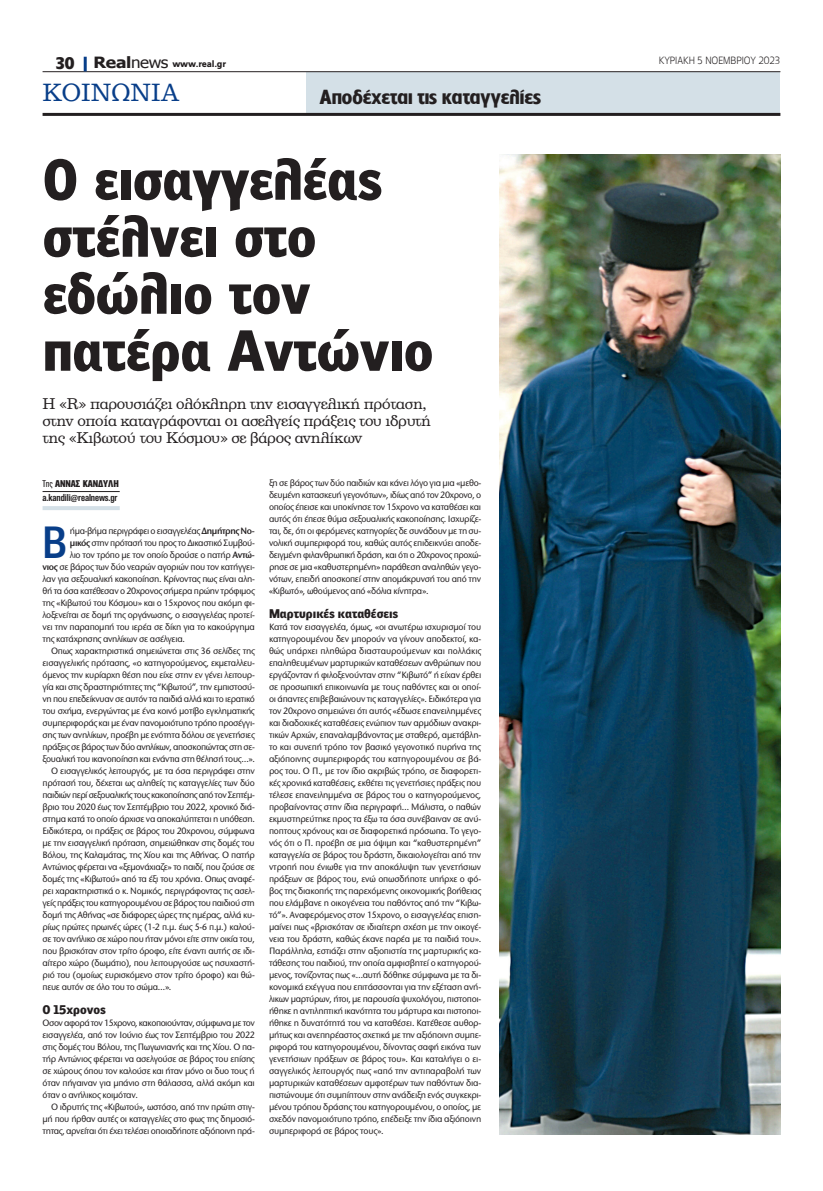
<style>
.page{position:relative;width:823px;height:1191px;background:#fff}
.page>*{position:absolute;margin:0;border:0;box-sizing:border-box;transform-origin:0 0}
.t1{font:900 55px/57px "PF Bell Gothic Text";letter-spacing:-.01em;color:#231f20;scale:.96 1}
.t2{font:500 42px "PF Lounge";color:#083e89;scale:.95 1}
.t3{font:24px "PF Clarendon";color:#083e89;scale:.96 1}
.t4{font:700 19px "PF Lounge";color:#231f20}
.t5{font:700 16px "PF Lounge";color:#231f20}
.t6{font:15px/17px "PF Clarendon";letter-spacing:-.02em;color:#231f20}
.t7{font:900 12px "PF Bell Gothic Text";letter-spacing:-.005em;color:#231f20}
.t8{font:300 10px "PF Lounge";letter-spacing:-.005em;color:#231f20;scale:.96 1}
.t9{font:700 10px "PF Akzidenz Text Cond";letter-spacing:-.01em;color:#231f20}
.t10{font:900 10px "PF Akzidenz Text Cond";letter-spacing:-.01em;color:#231f20}
.t11{font:500 9.6px/12px "Stone Sans ITC Hel";letter-spacing:-.035em;color:#231f20;text-align:justify;scale:.95 1}
.t12{font:900 9px "PF Catalog";letter-spacing:-.02em;color:#231f20;scale:.96 1}
.s1{font-family:"Tahoma";font-weight:700;font-size:15.5px}
.s2{font-family:"Tahoma";font-weight:400;font-size:15.5px}
.s3{font-weight:400}
.s4{font-weight:600}
</style>
<div class="page">
<div style="left:306px;top:72px;width:474px;height:41px;background:#d4e0e7"></div>
<hr style="left:43px;top:71px;width:737px;height:1px;background:#231f20">
<hr style="left:43px;top:113px;width:737px;height:3px;background:#231f20">
<hr style="left:84px;top:57px;width:3px;height:14px;background:#083e89">
<hr style="left:43px;top:491px;width:77px;height:1px;background:#231f20">
<hr style="left:43px;top:506px;width:77px;height:4px;background:#d4e0e7">
<img style="left:499px;top:154px;width:281px;height:980px">
<p class="t12" style="left:94px;top:59px;width:139px"><span class="s1">Real</span><span class="s2">news</span> www.real.gr</p>
<p class="t8" style="left:658px;top:55px;width:128px">κυριακη 5 νοεμβριου 2023</p>
<h3 class="t5" style="left:55px;top:54px;width:20px">30</h3>
<h3 class="t3" style="left:43px;top:80px;width:144px">κοινωνια</h3>
<h3 class="t4" style="left:319px;top:86px;width:223px">Αποδέχεται τις καταγγελίες</h3>
<h1 class="t1" style="left:43px;top:149px;width:408px">Ο εισαγγελέας στέλνει στο εδώλιο τον πατέρα Αντώνιο</h1>
<h3 class="t6" style="left:43px;top:396px;width:389px">Η «R» παρουσιάζει ολόκληρη την εισαγγελική πρόταση, στην οποία καταγράφονται οι ασελγείς πράξεις του ιδρυτή της «Κιβωτού του Κόσμου» σε βάρος ανηλίκων</h3>
<p class="t11" style="left:269px;top:477px;width:225px">ξη σε βάρος των δύο παιδιών και κάνει λόγο για μια «μεθο&shy;δευμένη κατασκευή γεγονότων», ιδίως από τον 20χρονο, ο οποίος έπεισε και υποκίνησε τον 15χρονο να καταθέσει και αυτός ότι έπεσε θύμα σεξουαλικής κακοποίησης. Ισχυρίζε&shy;ται, δε, ότι οι φερόμενες κατηγορίες δε συνάδουν με τη συ&shy;νολική συμπεριφορά του, καθώς αυτός επιδεικνύει αποδε&shy;δειγμένη φιλανθρωπική δράση, και ότι ο 20χρονος προχώ&shy;ρησε σε μια «καθυστερημένη» παράθεση αναληθών γεγο&shy;νότων, επειδή αποσκοπεί στην απομάκρυνσή του από την «Κιβωτό», ωθούμενος από «δόλια κίνητρα».</p>
<p class="t7" style="left:269px;top:606px;width:131px">Μαρτυρικές καταθέσεις</p>
<p class="t11" style="left:269px;top:621px;width:225px">Κατά τον εισαγγελέα, όμως, «οι ανωτέρω ισχυρισμοί του κατηγορουμένου δεν μπορούν να γίνουν αποδεκτοί, κα&shy;θώς υπάρχει πληθώρα διασταυρούμενων και πολλάκις επαληθευμένων μαρτυρικών καταθέσεων ανθρώπων που εργάζονταν ή φιλοξενούνταν στην “Κιβωτό” ή είχαν έρθει σε προσωπική επικοινωνία με τους παθόντες και οι οποί&shy;οι άπαντες επιβεβαιώνουν τις καταγγελίες». Ειδικότερα για τον 20χρονο σημειώνει ότι αυτός «έδωσε επανειλημμένες και διαδοχικές καταθέσεις ενώπιον των αρμόδιων ανακρι&shy;τικών Αρχών, επαναλαμβάνοντας με σταθερό, αμετάβλη&shy;το και συνεπή τρόπο τον βασικό γεγονοτικό πυρήνα της αξιόποινης συμπεριφοράς του κατηγορουμένου σε βά&shy;ρος του. Ο Π., με τον ίδιο ακριβώς τρόπο, σε διαφορετι&shy;κές χρονικά καταθέσεις, εκθέτει τις γενετήσιες πράξεις που τέλεσε επανειλημμένα σε βάρος του ο κατηγορούμενος, προβαίνοντας στην ίδια περιγραφή… Μάλιστα, ο παθών εκμυστηρεύτηκε προς τα έξω τα όσα συνέβαιναν σε ανύ&shy;ποπτους χρόνους και σε διαφορετικά πρόσωπα. Το γεγο&shy;νός ότι ο Π. προέβη σε μια όψιμη και “καθυστερημένη” καταγγελία σε βάρος του δράστη, δικαιολογείται από την ντροπή που ένιωθε για την αποκάλυψη των γενετήσιων πράξεων σε βάρος του, ενώ οπωσδήποτε υπήρχε ο φό&shy;βος της διακοπής της παρεχόμενης οικονομικής βοήθειας που ελάμβανε η οικογένεια του παθόντος από την “Kιβω&shy;τό”». Αναφερόμενος στον 15χρονο, ο εισαγγελέας επιση&shy;μαίνει πως «βρισκόταν σε ιδιαίτερη σχέση με την οικογέ&shy;νεια του δράστη, καθώς έκανε παρέα με τα παιδιά του».<br>Παράλληλα, εστιάζει στην αξιοπιστία της μαρτυρικής κα&shy;τάθεσης του παιδιού, την οποία αμφισβητεί ο κατηγορού&shy;μενος, τονίζοντας πως «…αυτή δόθηκε σύμφωνα με τα δι&shy;κονομικά εχέγγυα που επιτάσσονται για την εξέταση ανή&shy;λικων μαρτύρων, ήτοι, με παρουσία ψυχολόγου, πιστοποι&shy;ήθηκε η αντιληπτική ικανότητα του μάρτυρα και πιστοποι&shy;ήθηκε η δυνατότητά του να καταθέσει. Κατέθεσε αυθορ&shy;μήτως και ανεπηρέαστος σχετικά με την αξιόποινη συμπε&shy;ριφορά του κατηγορουμένου, δίνοντας σαφή εικόνα των γενετήσιων πράξεων σε βάρος του». Και καταλήγει ο ει&shy;σαγγελικός λειτουργός πως «από την αντιπαραβολή των μαρτυρικών καταθέσεων αμφοτέρων των παθόντων δια&shy;πιστώνουμε ότι συμπίπτουν στην ανάδειξη ενός συγκεκρι&shy;μένου τρόπου δράσης του κατηγορουμένου, ο οποίος, με σχεδόν πανομοιότυπο τρόπο, επέδειξε την ίδια αξιόποινη συμπεριφορά σε βάρος τους».</p>
<p class="t10" style="left:43px;top:478px;width:78px"><span class="s3">Της</span> AΝΝΑΣ ΚΑΝΔΥΛΗ</p>
<h2 class="t2" style="left:43px;top:519px;width:27px">B</h2>
<p class="t11" style="left:70px;top:525px;width:196px">ήμα-βήμα περιγράφει ο εισαγγελέας <span class="s4">Δημήτρης Νο-</span></p>
<p class="t9" style="left:43px;top:492px;width:76px">a.kandili@realnews.gr</p>
<p class="t11" style="left:70px;top:537px;width:196px"><span class="s4">μικός</span> στην πρότασή του προς το Δικαστικό Συμβού-</p>
<p class="t11" style="left:70px;top:549px;width:196px">λιο τον τρόπο με τον οποίο δρούσε ο πατήρ <span class="s4">Αντώ-</span></p>
<p class="t11" style="left:43px;top:561px;width:225px"><span class="s4">νιος</span> σε βάρος των δύο νεαρών αγοριών που τον κατήγγει-</p>
<p class="t11" style="left:43px;top:573px;width:225px">λαν για σεξουαλική κακοποίηση. Κρίνοντας πως είναι αλη-</p>
<p class="t11" style="left:43px;top:585px;width:225px">θή τα όσα κατέθεσαν ο 20χρονος σήμερα πρώην τρόφιμος</p>
<p class="t11" style="left:43px;top:597px;width:225px">της «Κιβωτού του Κόσμου» και ο 15χρονος που ακόμη φι-</p>
<p class="t11" style="left:43px;top:609px;width:225px">λοξενείται σε δομή της οργάνωσης, ο εισαγγελέας προτεί-</p>
<p class="t11" style="left:43px;top:621px;width:225px">νει την παραπομπή του ιερέα σε δίκη για το κακούργημα</p>
<p class="t11" style="left:43px;top:633px;width:151px">της κατάχρησης ανηλίκων σε ασέλγεια.</p>
<p class="t11" style="left:51px;top:645px;width:216px">Οπως χαρακτηριστικά σημειώνεται στις 36 σελίδες της</p>
<p class="t11" style="left:43px;top:657px;width:225px">εισαγγελικής πρότασης, «ο κατηγορούμενος, εκμεταλλευ-</p>
<p class="t11" style="left:43px;top:669px;width:225px">όμενος την κυρίαρχη θέση που είχε στην εν γένει λειτουρ-</p>
<p class="t11" style="left:43px;top:681px;width:225px">γία και στις δραστηριότητες της “Κιβωτού”, την εμπιστοσύ-</p>
<p class="t11" style="left:43px;top:693px;width:225px">νη που επεδείκνυαν σε αυτόν τα παιδιά αλλά και το ιερατικό</p>
<p class="t11" style="left:43px;top:705px;width:225px">του σχήμα, ενεργώντας με ένα κοινό μοτίβο εγκληματικής</p>
<p class="t11" style="left:43px;top:717px;width:225px">συμπεριφοράς και με έναν πανομοιότυπο τρόπο προσέγγι-</p>
<p class="t11" style="left:43px;top:729px;width:225px">σης των ανηλίκων, προέβη με ενότητα δόλου σε γενετήσιες</p>
<p class="t11" style="left:43px;top:741px;width:225px">πράξεις σε βάρος των δύο ανηλίκων, αποσκοπώντας στη σε-</p>
<p class="t11" style="left:43px;top:753px;width:225px">ξουαλική του ικανοποίηση και ενάντια στη θέλησή τους…».</p>
<p class="t11" style="left:51px;top:765px;width:216px">Ο εισαγγελικός λειτουργός, με τα όσα περιγράφει στην</p>
<p class="t11" style="left:43px;top:777px;width:225px">πρότασή του, δέχεται ως αληθείς τις καταγγελίες των δύο</p>
<p class="t11" style="left:43px;top:789px;width:225px">παιδιών περί σεξουαλικής τους κακοποίησης από τον Σεπτέμ-</p>
<p class="t11" style="left:43px;top:801px;width:225px">βριο του 2020 έως τον Σεπτέμβριο του 2022, χρονικό διά-</p>
<p class="t11" style="left:43px;top:813px;width:225px">στημα κατά το οποίο άρχισε να αποκαλύπτεται η υπόθεση.</p>
<p class="t11" style="left:43px;top:825px;width:225px">Ειδικότερα, οι πράξεις σε βάρος του 20χρονου, σύμφωνα</p>
<p class="t11" style="left:43px;top:837px;width:225px">με την εισαγγελική πρόταση, σημειώθηκαν στις δομές του</p>
<p class="t11" style="left:43px;top:849px;width:225px">Βόλου, της Καλαμάτας, της Χίου και της Αθήνας. Ο πατήρ</p>
<p class="t11" style="left:43px;top:861px;width:225px">Αντώνιος φέρεται να «ξεμονάχιαζε» το παιδί, που ζούσε σε</p>
<p class="t11" style="left:43px;top:873px;width:225px">δομές της «Κιβωτού» από τα έξι του χρόνια. Οπως αναφέ-</p>
<p class="t11" style="left:43px;top:885px;width:225px">ρει χαρακτηριστικά ο κ. Νομικός, περιγράφοντας τις ασελ-</p>
<p class="t11" style="left:43px;top:897px;width:225px">γείς πράξεις του κατηγορουμένου σε βάρος του παιδιού στη</p>
<p class="t11" style="left:43px;top:909px;width:225px">δομή της Αθήνας «σε διάφορες ώρες της ημέρας, αλλά κυ-</p>
<p class="t11" style="left:43px;top:921px;width:225px">ρίως πρώτες πρωινές ώρες (1-2 π.μ. έως 5-6 π.μ.) καλού-</p>
<p class="t11" style="left:43px;top:933px;width:225px">σε τον ανήλικο σε χώρο που ήταν μόνοι είτε στην οικία του,</p>
<p class="t11" style="left:43px;top:945px;width:225px">που βρισκόταν στον τρίτο όροφο, είτε έναντι αυτής σε ιδι-</p>
<p class="t11" style="left:43px;top:957px;width:225px">αίτερο χώρο (δωμάτιο), που λειτουργούσε ως ησυχαστή-</p>
<p class="t11" style="left:43px;top:969px;width:225px">ριό του (ομοίως ευρισκόμενο στον τρίτο όροφο) και θώ-</p>
<p class="t11" style="left:43px;top:981px;width:137px">πευε αυτόν σε όλο του το σώμα…».</p>
<p class="t7" style="left:43px;top:1002px;width:65px">Ο 15χρονος</p>
<p class="t11" style="left:43px;top:1017px;width:225px">Οσον αφορά τον 15χρονο, κακοποιούνταν, σύμφωνα με τον εισαγγελέα, από τον Ιούνιο έως τον Σεπτέμβριο του 2022 στις δομές του Βόλου, της Πωγωνιανής και της Χίου. Ο πα&shy;τήρ Αντώνιος φέρεται να ασελγούσε σε βάρος του επίσης σε χώρους όπου τον καλούσε και ήταν μόνο οι δυο τους ή όταν πήγαιναν για μπάνιο στη θάλασσα, αλλά ακόμη και όταν ο ανήλικος κοιμόταν.</p>
<p class="t11" style="left:43px;top:1101px;width:225px;text-indent:8px">Ο ιδρυτής της «Κιβωτού», ωστόσο, από την πρώτη στιγ&shy;μή που ήρθαν αυτές οι καταγγελίες στο φως της δημοσιό&shy;τητας, αρνείται ότι έχει τελέσει οποιαδήποτε αξιόποινη πρά-</p>
</div>
